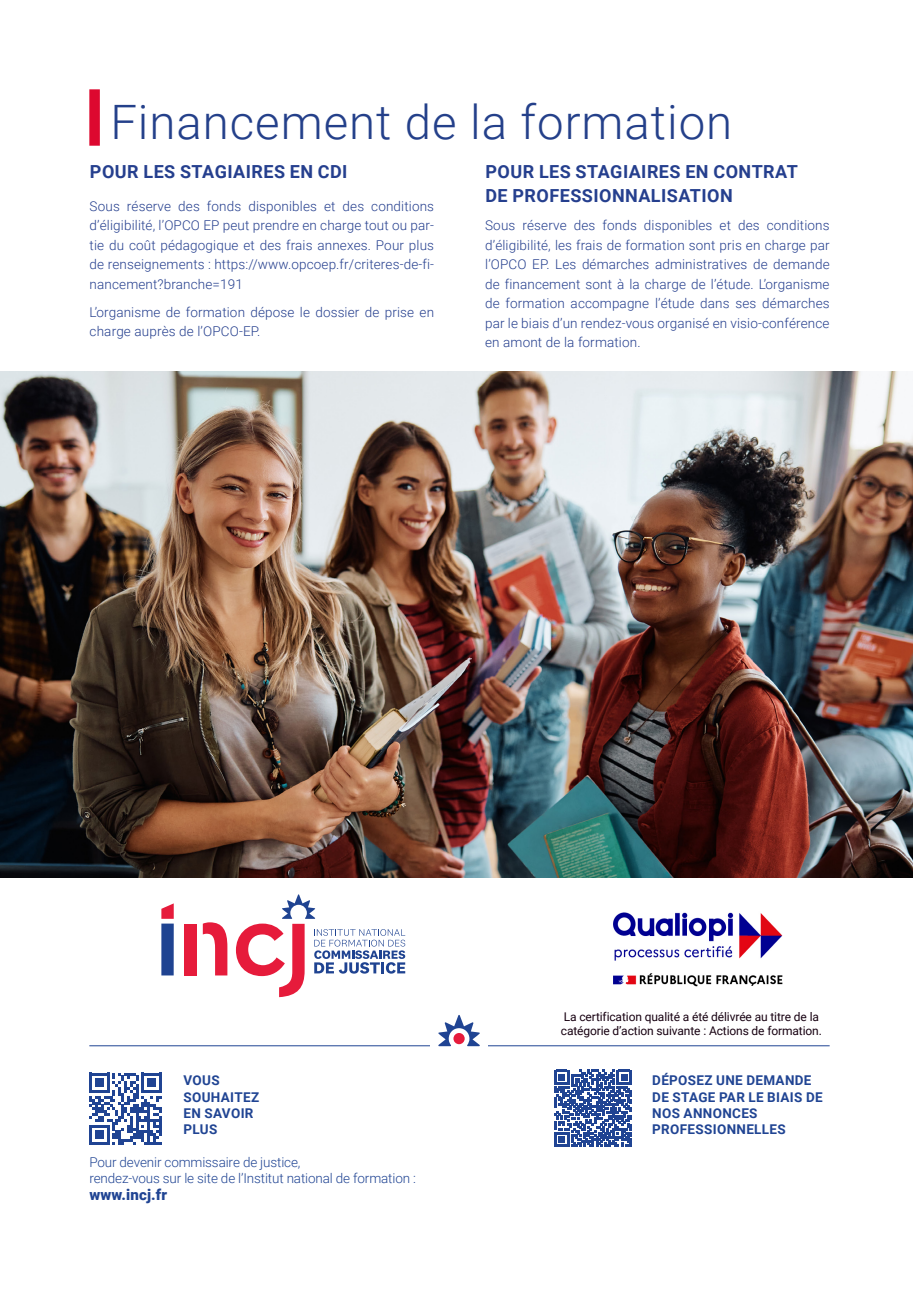
<style>
.page{position:relative;width:919px;height:1289px;background:#fff}
.page>*{position:absolute;margin:0;border:0;box-sizing:border-box;transform-origin:0 0}
.t1{font:300 47.4px "Roboto";letter-spacing:.02em;color:#24408a}
.t2{font:700 18px "Roboto";letter-spacing:.025em;color:#253f8e}
.t3{font:900 15px "Roboto";letter-spacing:.01em;color:#204493}
.t4{font:300 13.5px/19.5px "Roboto";letter-spacing:.01em;color:#253f8e;text-align:justify}
.t5{font:700 13.5px/16.2px "Roboto";letter-spacing:.025em;color:#204493}
.t6{font:300 13.5px/16.2px "Roboto";letter-spacing:-.01em;color:#204493}
.t7{font:12px "Roboto";letter-spacing:-.01em;color:#170111}
</style>
<div class="page">
<svg style="left:554px;top:1069px;width:77px;height:77px"></svg>
<svg style="left:89px;top:1072px;width:73px;height:72px"></svg>
<hr style="left:89px;top:1045px;width:740px;height:1px;background:#204493">
<svg style="left:430px;top:1045px;width:58px;height:2px"></svg>
<svg style="left:438px;top:1015px;width:42px;height:31px"></svg>
<div style="left:161px;top:923px;width:13px;height:52px;background:#1f4391"></div>
<svg style="left:161px;top:903px;width:13px;height:15px"></svg>
<div style="left:184px;top:923px;width:13px;height:52px;background:#e61b3b"></div>
<svg style="left:203px;top:922px;width:24px;height:53px"></svg>
<svg style="left:236px;top:894px;width:169px;height:103px"></svg>
<img style="left:0;top:371px;width:912px;height:506px">
<img style="left:613px;top:912px;width:170px;height:75px">
<div style="left:89px;top:89px;width:11px;height:57px;background:#dd082f"></div>
<p class="t1" style="left:110px;top:89px;width:623px">Financement de la formation</p>
<p class="t2" style="left:90px;top:159px;width:259px">POUR LES STAGIAIRES EN CDI</p>
<p class="t4" style="left:90px;top:196px;width:346px">Sous réserve des fonds disponibles et des conditions d’éligibilité, l’OPCO EP peut prendre en charge tout ou par&shy;tie du coût pédagogique et des frais annexes. Pour plus de renseignements : https://www.opcoep.fr/criteres-de-fi&shy;nancement?branche=191</p>
<p class="t4" style="left:90px;top:302px;width:346px">L’organisme de formation dépose le dossier de prise en charge auprès de l’OPCO-EP.</p>
<p class="t2" style="left:485px;top:159px;width:314px">POUR LES STAGIAIRES EN CONTRAT</p>
<p class="t2" style="left:485px;top:183px;width:249px">DE PROFESSIONNALISATION</p>
<p class="t4" style="left:485px;top:215px;width:346px">Sous réserve des fonds disponibles et des conditions d’éligibilité, les frais de formation sont pris en charge par l’OPCO EP. Les démarches administratives de demande de financement sont à la charge de l’étude. L’organisme de formation accompagne l’étude dans ses démarches par le biais d’un rendez-vous organisé en visio-conférence en amont de la formation.</p>
<p class="t5" style="left:183px;top:1071px;width:77px">VOUS<br>SOUHAITEZ<br>EN SAVOIR<br>PLUS</p>
<p class="t6" style="left:89px;top:1153px;width:328px">Pour devenir commissaire de justice,<br>rendez-vous sur le site de l’Institut national de formation :</p>
<p class="t3" style="left:89px;top:1183px;width:79px">www.incj.fr</p>
<p class="t7" style="left:563px;top:1007px;width:257px">La certification qualité a été délivrée au titre de la</p>
<p class="t7" style="left:561px;top:1022px;width:262px">catégorie d’action suivante : Actions de formation.</p>
<p class="t5" style="left:652px;top:1071px;width:172px">DÉPOSEZ UNE DEMANDE<br>DE STAGE PAR LE BIAIS DE<br>NOS ANNONCES<br>PROFESSIONNELLES</p>
</div>
